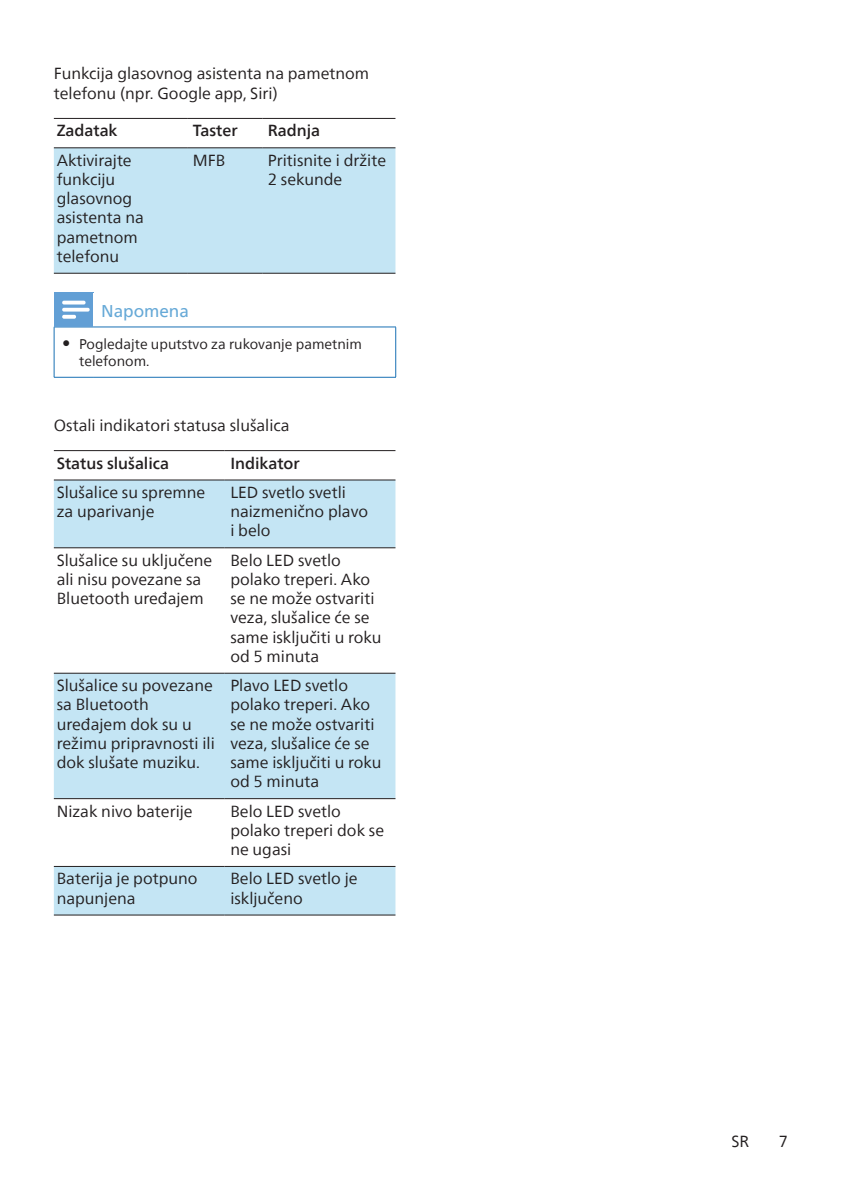
<style>
.page{position:relative;width:842px;height:1191px;background:#fff}
.page>*{position:absolute;margin:0;border:0;box-sizing:border-box;transform-origin:0 0}
.notes-caption-paragr{font:17px "Neue Frutiger World";color:#66a9d7}
.Body_Text{font:16px/19.2px "Neue Frutiger World";color:#231f20}
.Body_Text__0{font:16px/19.2px "Neue Frutiger World";color:#231f20}
.Body_Text-2{font:500 16px "Neue Frutiger World";color:#231f20}
.t1{font:14px/16.8px "Neue Frutiger World";color:#231f20}
.s1{font-size:17px}
</style>
<div class="page">
<div style="left:54px;top:148px;width:341px;height:125px;background:#c4e5f4"></div>
<hr style="left:54px;top:118px;width:133px;height:1px;background:#231f20">
<hr style="left:187px;top:118px;width:75px;height:1px;background:#231f20">
<hr style="left:262px;top:118px;width:133px;height:1px;background:#231f20">
<hr style="left:54px;top:147px;width:133px;height:1px;background:#231f20">
<hr style="left:187px;top:147px;width:75px;height:1px;background:#231f20">
<hr style="left:262px;top:147px;width:133px;height:1px;background:#231f20">
<hr style="left:54px;top:273px;width:133px;height:1px;background:#231f20">
<hr style="left:187px;top:273px;width:75px;height:1px;background:#231f20">
<hr style="left:262px;top:273px;width:133px;height:1px;background:#231f20">
<hr style="left:395px;top:327px;width:1px;height:50px;background:#1971b4">
<hr style="left:54px;top:327px;width:1px;height:50px;background:#1971b4">
<hr style="left:54px;top:377px;width:39px;height:1px;background:#1971b4">
<hr style="left:93px;top:377px;width:303px;height:1px;background:#1971b4">
<hr style="left:93px;top:327px;width:303px;height:1px;background:#1971b4">
<hr style="left:54px;top:327px;width:39px;height:1px;background:#1971b4">
<div style="left:54px;top:293px;width:39px;height:34px;background:#629fd5"></div>
<hr style="left:54px;top:292px;width:39px;height:1px;background:#629fd5">
<hr style="left:93px;top:293px;width:1px;height:33px;background:#629fd5">
<svg style="left:62px;top:301px;width:28px;height:18px"></svg>
<svg style="left:54px;top:480px;width:341px;height:434px;fill:#c4e5f4"></svg>
<svg style="left:54px;top:799px;width:341px;height:67px"></svg>
<hr style="left:54px;top:450px;width:171px;height:1px;background:#231f20">
<hr style="left:225px;top:450px;width:170px;height:1px;background:#231f20">
<hr style="left:54px;top:479px;width:171px;height:1px;background:#231f20">
<hr style="left:225px;top:479px;width:170px;height:1px;background:#231f20">
<hr style="left:54px;top:547px;width:171px;height:1px;background:#231f20">
<hr style="left:225px;top:547px;width:170px;height:1px;background:#231f20">
<hr style="left:54px;top:672px;width:171px;height:1px;background:#231f20">
<hr style="left:225px;top:672px;width:170px;height:1px;background:#231f20">
<hr style="left:54px;top:798px;width:171px;height:1px;background:#231f20">
<hr style="left:225px;top:798px;width:170px;height:1px;background:#231f20">
<hr style="left:54px;top:866px;width:171px;height:1px;background:#231f20">
<hr style="left:225px;top:866px;width:170px;height:1px;background:#231f20">
<hr style="left:54px;top:914px;width:171px;height:1px;background:#231f20">
<hr style="left:225px;top:914px;width:170px;height:1px;background:#231f20">
<p class="Body_Text__0" style="left:54px;top:64px;width:317px">Funkcija glasovnog asistenta na pametnom telefonu (npr. Google app, Siri)</p>
<p class="Body_Text-2" style="left:57px;top:117px;width:62px">Zadatak</p>
<p class="Body_Text-2" style="left:193px;top:117px;width:46px">Taster</p>
<p class="Body_Text-2" style="left:268px;top:117px;width:54px">Radnja</p>
<p class="Body_Text" style="left:57px;top:151px;width:89px">Aktivirajte funkciju glasovnog asistenta na pametnom telefonu</p>
<p class="Body_Text" style="left:193px;top:151px;width:34px">MFB</p>
<p class="Body_Text" style="left:268px;top:151px;width:120px">Pritisnite i držite<br>2 sekunde</p>
<p class="notes-caption-paragr" style="left:101px;top:297px;width:89px">Napomena</p>
<p class="t1" style="left:79px;top:336px;width:284px;text-indent:-17px"><span class="s1">•</span> Pogledajte uputstvo za rukovanje pametnim telefonom.</p>
<p class="Body_Text__0" style="left:54px;top:416px;width:237px">Ostali indikatori statusa slušalica</p>
<p class="Body_Text-2" style="left:57px;top:450px;width:114px">Status slušalica</p>
<p class="Body_Text-2" style="left:230px;top:450px;width:71px">Indikator</p>
<p class="Body_Text" style="left:57px;top:483px;width:150px">Slušalice su spremne za uparivanje</p>
<p class="Body_Text" style="left:230px;top:483px;width:139px">LED svetlo svetli naizmenično plavo i belo</p>
<p class="Body_Text" style="left:57px;top:551px;width:157px">Slušalice su uključene ali nisu povezane sa<br>Bluetooth uređajem</p>
<p class="Body_Text" style="left:230px;top:551px;width:153px">Belo LED svetlo polako treperi. Ako se ne može ostvariti veza, slušalice će se same isključiti u roku od 5 minuta</p>
<p class="Body_Text" style="left:57px;top:676px;width:160px">Slušalice su povezane sa Bluetooth uređajem dok su u režimu pripravnosti ili dok slušate muziku.</p>
<p class="Body_Text" style="left:230px;top:676px;width:153px">Plavo LED svetlo polako treperi. Ako se ne može ostvariti veza, slušalice će se same isključiti u roku od 5 minuta</p>
<p class="Body_Text" style="left:57px;top:801px;width:137px">Nizak nivo baterije</p>
<p class="Body_Text" style="left:230px;top:801px;width:155px">Belo LED svetlo polako treperi dok se ne ugasi</p>
<p class="Body_Text" style="left:57px;top:869px;width:142px">Baterija je potpuno napunjena</p>
<p class="Body_Text" style="left:230px;top:869px;width:129px">Belo LED svetlo je isključeno</p>
<p class="Body_Text" style="left:731px;top:1131px;width:19px">SR</p>
<p class="Body_Text" style="left:779px;top:1131px;width:11px">7</p>
</div>
